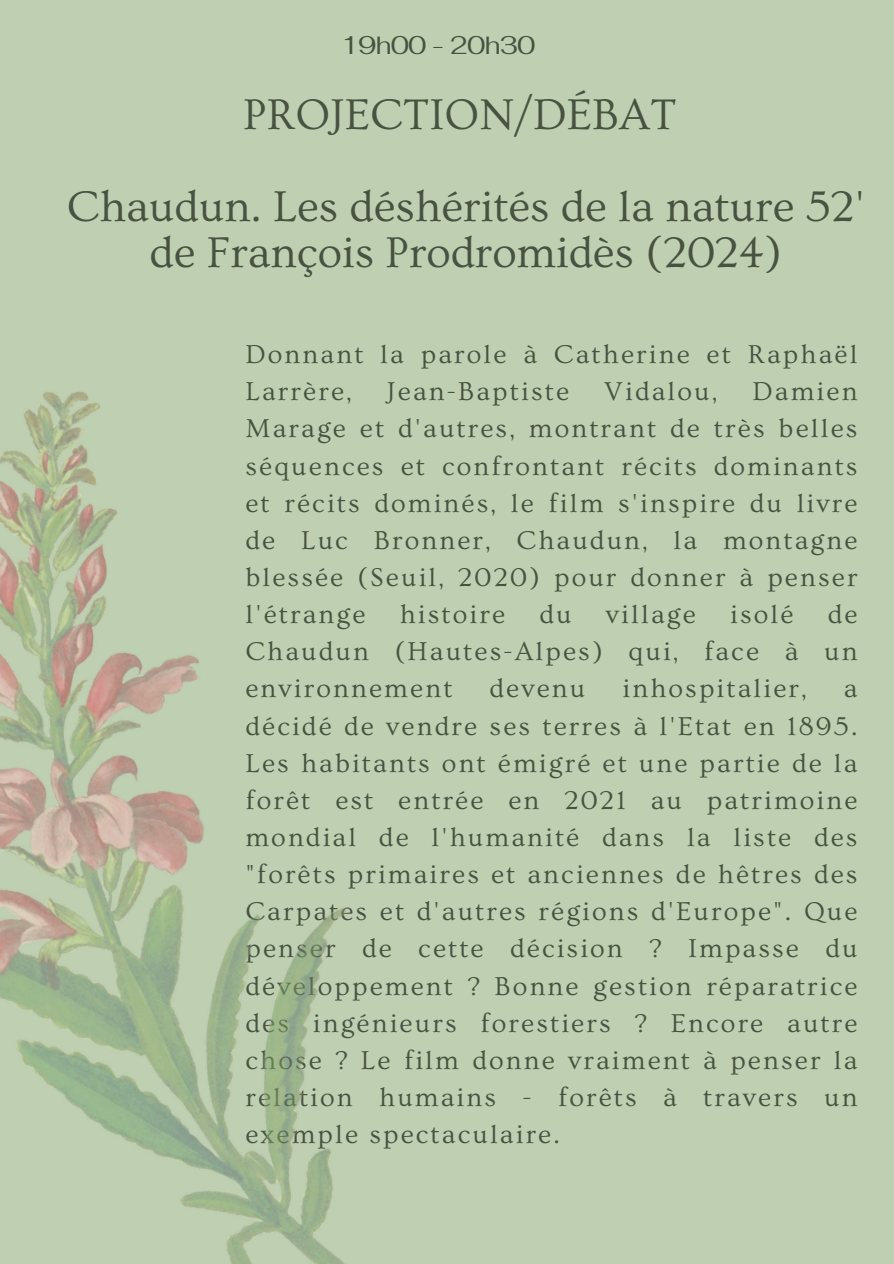
<style>
.page{position:relative;width:894px;height:1264px;background:#fff}
.page>*{position:absolute;margin:0;border:0;box-sizing:border-box;transform-origin:0 0}
.t1{font:45px/92.2px "Ovo";color:#485241;text-align:center}
.t2{font:27px/37.2px "Ovo";letter-spacing:.08em;color:#485241;text-align:justify}
.t3{font:25.5px "Fahkwang";letter-spacing:-.015em;color:#485241}
</style>
<div class="page">
<div style="left:0;top:0;width:893px;height:1263px;background:#becfb2"></div>
<img style="left:0;top:391px;width:346px;height:872px">
<p class="t3" style="left:341px;top:29px;width:195px">19h00 - 20h30</p>
<h1 class="t1" style="left:67px;top:69px;width:799px">PROJECTION/DÉBAT<br>Chaudun. Les déshérités de la nature 52'</h1>
<h1 class="t1" style="left:149px;top:208px;width:634px">de François Prodromidès (2024)</h1>
<p class="t2" style="left:245px;top:336px;width:613px">Donnant la parole à Catherine et Raphaël<br>Larrère,</p>
<p class="t2" style="left:387px;top:373px;width:183px">Jean-Baptiste</p>
<p class="t2" style="left:604px;top:373px;width:114px">Vidalou,</p>
<p class="t2" style="left:245px;top:373px;width:613px;text-indent:507px">Damien Marage et d'autres, montrant de très belles séquences et confrontant récits dominants et récits dominés, le film s'inspire du livre de Luc Bronner, Chaudun, la montagne blessée (Seuil, 2020) pour donner à penser l'étrange</p>
<p class="t2" style="left:245px;top:596px;width:613px;text-indent:582px">de Chaudun (Hautes-Alpes) qui, face à un environnement</p>
<p class="t2" style="left:399px;top:596px;width:107px">histoire</p>
<p class="t2" style="left:539px;top:596px;width:34px">du</p>
<p class="t2" style="left:605px;top:596px;width:91px">village</p>
<p class="t2" style="left:730px;top:596px;width:65px">isolé</p>
<p class="t2" style="left:489px;top:670px;width:97px">devenu</p>
<p class="t2" style="left:622px;top:670px;width:186px">inhospitalier,</p>
<p class="t2" style="left:245px;top:670px;width:613px;text-indent:598px">a décidé de vendre ses terres à l'Etat en 1895.<br>Les habitants ont émigré et une partie de la forêt est entrée en 2021 au patrimoine mondial de l'humanité dans la liste des "forêts primaires et anciennes de hêtres des Carpates et d'autres régions d'Europe". Que penser de cette décision ? Impasse du développement ? Bonne gestion réparatrice des ingénieurs forestiers ? Encore autre chose ? Le film donne vraiment à penser la relation humains - forêts à travers un exemple spectaculaire.</p>
</div>
